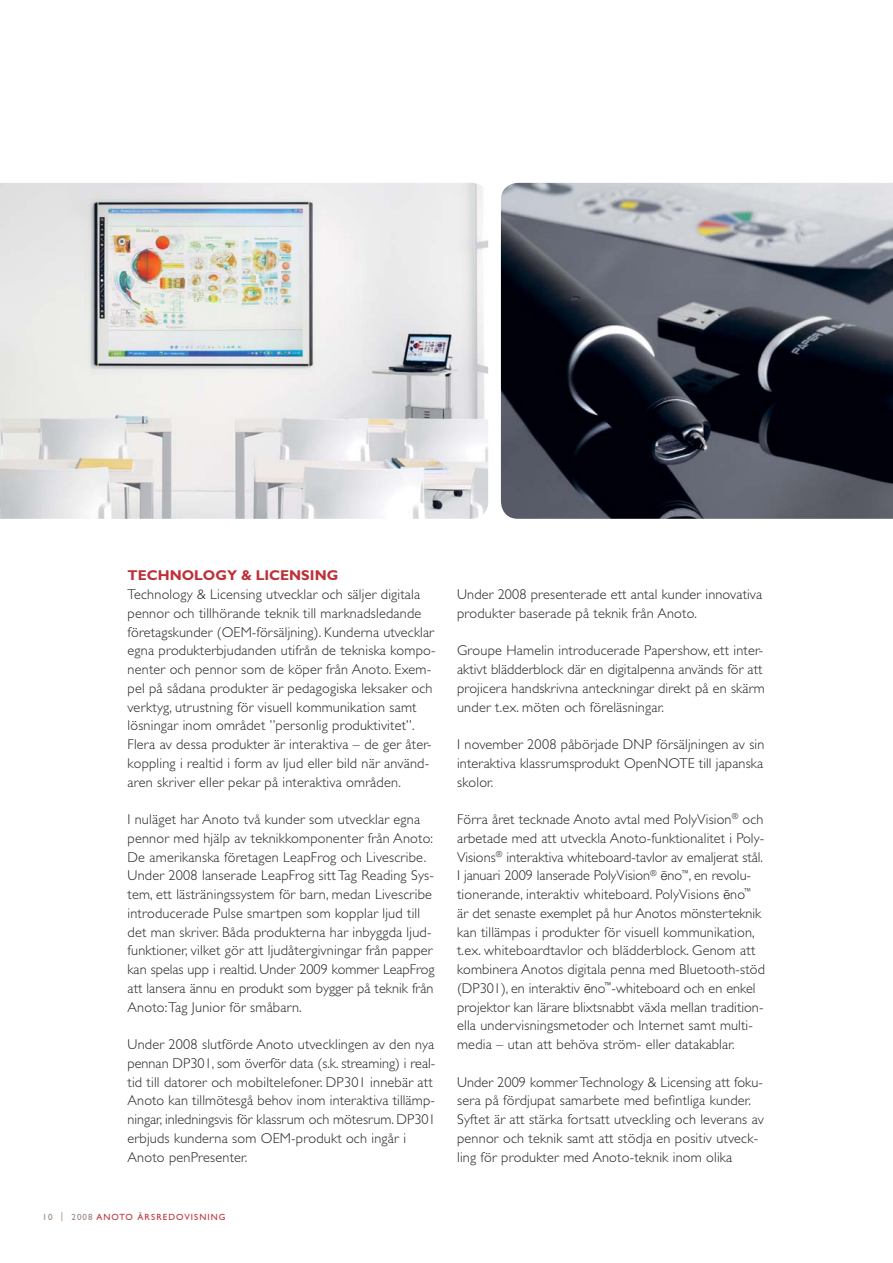
<style>
.page{position:relative;width:893px;height:1263px;background:#fff}
.page>*{position:absolute;margin:0;border:0;box-sizing:border-box;transform-origin:0 0}
.t1{font:300 14.25px/18.8px "Gill Sans";letter-spacing:.015em;color:#231f20}
.t2{font:700 14.25px "Gill Sans";color:#bf2f37}
.t3{font:9px "Gill Sans";letter-spacing:.12em;color:#bf2f37}
.s1{color:#99877d}
.s2{font-family:"Helvetica Neue LT Pro";font-size:12.75px}
</style>
<div class="page">
<img style="left:0;top:183px;width:488px;height:336px">
<img style="left:501px;top:183px;width:392px;height:336px">
<p class="t2" style="left:128px;top:570px;width:212px">TECHNOLOGY &amp; LICENSING</p>
<p class="t1" style="left:128px;top:586px;width:310px">Technology &amp; Licensing utvecklar och säljer digitala pennor och tillhörande teknik till marknadsledande företagskunder (OEM-försäljning). Kunderna utvecklar egna produkterbjudanden utifrån de tekniska kompo&shy;nenter och pennor som de köper från Anoto. Exem&shy;pel på sådana produkter är pedagogiska leksaker och verktyg, utrustning för visuell kommunikation samt lösningar inom området ”personlig produktivitet”.<br>Flera av dessa produkter är interaktiva – de ger åter&shy;koppling i realtid i form av ljud eller bild när använd&shy;aren skriver eller pekar på interaktiva områden.</p>
<p class="t1" style="left:128px;top:811px;width:309px">I nuläget har Anoto två kunder som utvecklar egna pennor med hjälp av teknikkomponenter från Anoto:<br>De amerikanska företagen LeapFrog och Livescribe.<br>Under 2008 lanserade LeapFrog sitt Tag Reading Sys&shy;tem, ett lästräningssystem för barn, medan Livescribe introducerade Pulse smartpen som kopplar ljud till det man skriver. Båda produkterna har inbyggda ljud&shy;funktioner, vilket gör att ljudåtergivningar från papper kan spelas upp i realtid. Under 2009 kommer LeapFrog att lansera ännu en produkt som bygger på teknik från Anoto: Tag Junior för småbarn.</p>
<p class="t1" style="left:128px;top:1036px;width:310px">Under 2008 slutförde Anoto utvecklingen av den nya pennan DP301, som överför data (s.k. streaming) i real&shy;tid till datorer och mobiltelefoner. DP301 innebär att Anoto kan tillmötesgå behov inom interaktiva tillämp&shy;ningar, inledningsvis för klassrum och mötesrum. DP301 erbjuds kunderna som OEM-produkt och ingår i Anoto penPresenter.</p>
<p class="t3" style="left:43px;top:1213px;width:185px"><span class="s1">10 | 2008</span> ANOTO ÅRSREDOVISNING</p>
<p class="t1" style="left:457px;top:586px;width:307px">Under 2008 presenterade ett antal kunder innovativa produkter baserade på teknik från Anoto.</p>
<p class="t1" style="left:457px;top:643px;width:309px">Groupe Hamelin introducerade Papershow, ett inter&shy;aktivt blädderblock där en digitalpenna används för att projicera handskrivna anteckningar direkt på en skärm under t.ex. möten och föreläsningar.</p>
<p class="t1" style="left:457px;top:736px;width:309px;text-align:justify">I november 2008 påbörjade DNP försäljningen av sin interaktiva klassrumsprodukt OpenNOTE till japanska skolor.</p>
<p class="t1" style="left:457px;top:811px;width:309px">Förra året tecknade Anoto avtal med PolyVision<sup>®</sup> och arbetade med att utveckla Anoto-funktionalitet i Poly-Visions<sup>®</sup> interaktiva whiteboard-tavlor av emaljerat stål.<br>I januari 2009 lanserade PolyVision<sup>®</sup> <span class="s2">ē</span>no<sup>™</sup>, en revolu&shy;tionerande, interaktiv whiteboard. PolyVisions <span class="s2">ē</span>no<sup>™ </sup>är det senaste exemplet på hur Anotos mönsterteknik kan tillämpas i produkter för visuell kommunikation, t.ex. whiteboardtavlor och blädderblock. Genom att kombinera Anotos digitala penna med Bluetooth-stöd (DP301), en interaktiv <span class="s2">ē</span>no<sup>™</sup>-whiteboard och en enkel projektor kan lärare blixtsnabbt växla mellan tradition&shy;ella undervisningsmetoder och Internet samt multi&shy;media – utan att behöva ström- eller datakablar.</p>
<p class="t1" style="left:457px;top:1074px;width:308px">Under 2009 kommer Technology &amp; Licensing att foku&shy;sera på fördjupat samarbete med befintliga kunder.<br>Syftet är att stärka fortsatt utveckling och leverans av pennor och teknik samt att stödja en positiv utveck&shy;ling för produkter med Anoto-teknik inom olika</p>
</div>
